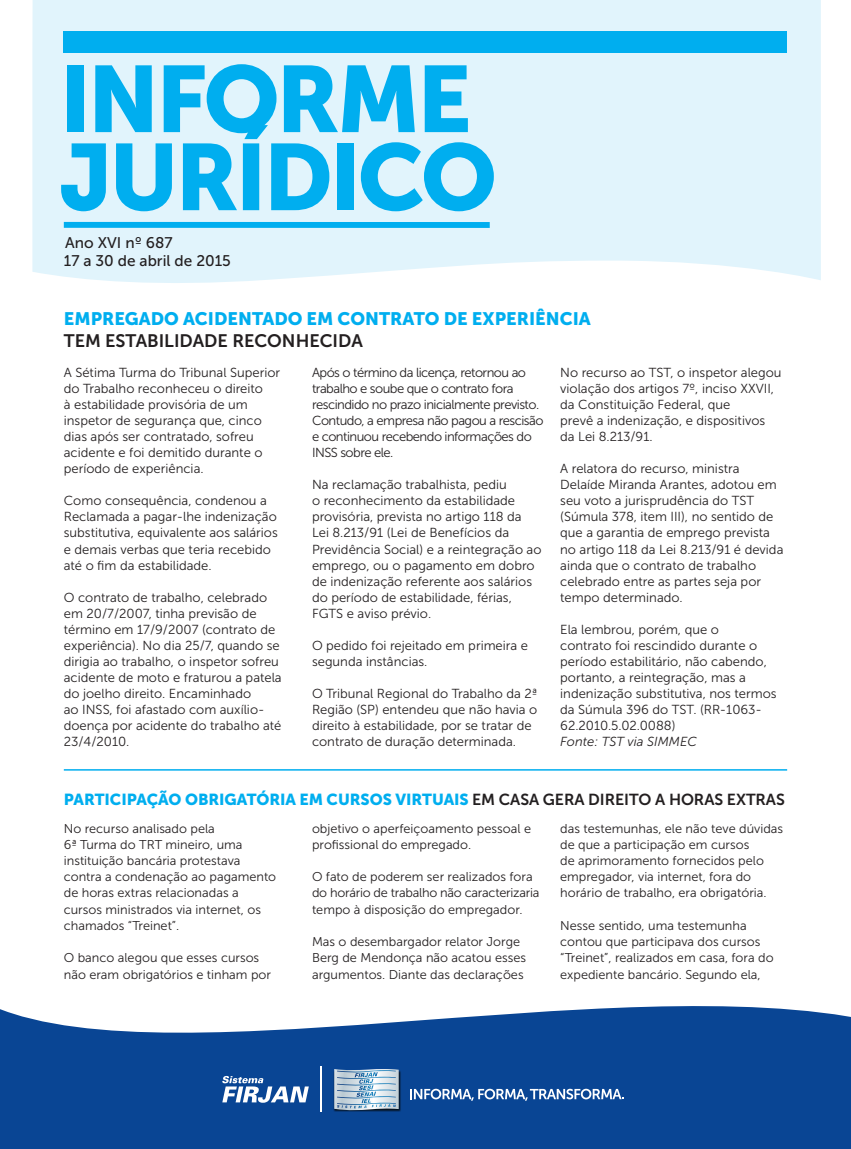
<style>
.page{position:relative;width:851px;height:1149px;background:#fff}
.page>*{position:absolute;margin:0;border:0;box-sizing:border-box;transform-origin:0 0}
.t1{font:93.3px/78px "Museo Sans 900";letter-spacing:-.04em;color:#00aeef}
.texto{font:18px "Museo Sans 900";color:#00aeef}
.texto-2{font:18px "Museo Sans 700";color:#231f20}
.texto-3{font:15.9px "Museo Sans 900";letter-spacing:-.005em;color:#00aeef}
.t2{font:15.45px "Museo Sans 500";color:#231f20}
.texto-4{font:13.05px/16px "Museo Sans 300";color:#231f20}
.texto-5{font:13.05px/16px "Museo Sans 300";letter-spacing:-.04em;color:#231f20}
.texto-6{font:italic 13.05px "Museo Sans 300";color:#231f20}
.texto-7{font:12.75px/16.2px "Museo Sans 300";color:#231f20}
.s1{font-family:"Museo Sans 700";color:#231f20}
</style>
<div class="page">
<div style="left:32px;top:0;width:788px;height:283px;background:#e1f4fc"></div>
<div style="left:64px;top:32px;width:723px;height:21px;background:#00aeef"></div>
<div style="left:64px;top:222px;width:425px;height:6px;background:#00aeef"></div>
<svg style="left:0;top:1006px;width:807px;height:5px"></svg>
<svg style="left:0;top:1011px;width:850px;height:137px;background:#1a519b"></svg>
<svg style="left:410px;top:1088px;width:213px;height:12px"></svg>
<hr style="left:321px;top:1066px;width:1px;height:45px;background:#fff">
<svg style="left:222px;top:1075px;width:87px;height:27px"></svg>
<img style="left:330px;top:1064px;width:74px;height:48px">
<svg style="left:334px;top:1068px;width:64px;height:42px;background:#a9c1d4"></svg>
<hr style="left:64px;top:768px;width:723px;height:2px;background:#00aeef">
<p class="t1" style="left:59px;top:60px;width:439px">INFORME<br>JURÍDICO</p>
<p class="t2" style="left:65px;top:234px;width:109px">Ano XVI nº 687</p>
<p class="t2" style="left:64px;top:252px;width:169px">17 a 30 de abril de 2015</p>
<p class="texto" style="left:64px;top:308px;width:528px">EMPREGADO ACIDENTADO EM CONTRATO DE EXPERIÊNCIA</p>
<p class="texto-2" style="left:64px;top:331px;width:300px">TEM ESTABILIDADE RECONHECIDA</p>
<p class="texto-4" style="left:560px;top:364px;width:223px">No recurso ao TST, o inspetor alegou violação dos artigos 7º, inciso XXVII, da Constituição Federal, que<br>prevê a indenização, e dispositivos da Lei 8.213/91.</p>
<p class="texto-4" style="left:560px;top:460px;width:225px">A relatora do recurso, ministra<br>Delaíde Miranda Arantes, adotou em seu voto a jurisprudência do TST (Súmula 378, item III), no sentido de que a garantia de emprego prevista no artigo 118 da Lei 8.213/91 é devida ainda que o contrato de trabalho celebrado entre as partes seja por tempo determinado.</p>
<p class="texto-4" style="left:560px;top:621px;width:218px">Ela lembrou, porém, que o<br>contrato foi rescindido durante o período estabilitário, não cabendo, portanto, a reintegração, mas a indenização substitutiva, nos termos da Súmula 396 do TST. (RR-1063-<br>62.2010.5.02.0088)</p>
<p class="texto-6" style="left:560px;top:734px;width:138px">Fonte: TST via SIMMEC</p>
<p class="texto-4" style="left:64px;top:364px;width:218px">A Sétima Turma do Tribunal Superior do Trabalho reconheceu o direito<br>à estabilidade provisória de um inspetor de segurança que, cinco dias após ser contratado, sofreu acidente e foi demitido durante o período de experiência.</p>
<p class="texto-4" style="left:64px;top:493px;width:215px">Como consequência, condenou a Reclamada a pagar-lhe indenização substitutiva, equivalente aos salários e demais verbas que teria recebido até o fim da estabilidade.</p>
<p class="texto-4" style="left:64px;top:589px;width:219px">O contrato de trabalho, celebrado em 20/7/2007, tinha previsão de término em 17/9/2007 (contrato de experiência). No dia 25/7, quando se dirigia ao trabalho, o inspetor sofreu acidente de moto e fraturou a patela do joelho direito. Encaminhado<br>ao INSS, foi afastado com auxílio&shy;doença por acidente do trabalho até<br>23/4/2010.</p>
<p class="texto-5" style="left:312px;top:364px;width:233px">Após o término da licença, retornou ao trabalho e soube que o contrato fora rescindido no prazo inicialmente previsto.<br>Contudo, a empresa não pagou a rescisão e continuou recebendo informações do INSS sobre ele.</p>
<p class="texto-4" style="left:312px;top:476px;width:231px">Na reclamação trabalhista, pediu<br>o reconhecimento da estabilidade provisória, prevista no artigo 118 da Lei 8.213/91 (Lei de Benefícios da Previdência Social) e a reintegração ao emprego, ou o pagamento em dobro de indenização referente aos salários do período de estabilidade, férias, FGTS e aviso prévio.</p>
<p class="texto-4" style="left:312px;top:637px;width:217px">O pedido foi rejeitado em primeira e segunda instâncias.</p>
<p class="texto-4" style="left:312px;top:685px;width:227px">O Tribunal Regional do Trabalho da 2ª Região (SP) entendeu que não havia o direito à estabilidade, por se tratar de contrato de duração determinada.</p>
<p class="texto-3" style="left:64px;top:790px;width:722px">PARTICIPAÇÃO OBRIGATÓRIA EM CURSOS VIRTUAIS <span class="s1">EM CASA GERA DIREITO A HORAS EXTRAS</span></p>
<p class="texto-7" style="left:64px;top:820px;width:214px">No recurso analisado pela<br>6ª Turma do TRT mineiro, uma instituição bancária protestava contra a condenação ao pagamento de horas extras relacionadas a cursos ministrados via internet, os chamados “Treinet”.</p>
<p class="texto-7" style="left:64px;top:949px;width:209px">O banco alegou que esses cursos não eram obrigatórios e tinham por</p>
<p class="texto-7" style="left:312px;top:820px;width:220px">objetivo o aperfeiçoamento pessoal e profissional do empregado.</p>
<p class="texto-7" style="left:312px;top:868px;width:229px">O fato de poderem ser realizados fora do horário de trabalho não caracterizaria tempo à disposição do empregador.</p>
<p class="texto-7" style="left:312px;top:933px;width:215px">Mas o desembargador relator Jorge<br>Berg de Mendonça não acatou esses argumentos. Diante das declarações</p>
<p class="texto-7" style="left:560px;top:820px;width:224px">das testemunhas, ele não teve dúvidas de que a participação em cursos<br>de aprimoramento fornecidos pelo empregador, via internet, fora do horário de trabalho, era obrigatória.</p>
<p class="texto-7" style="left:560px;top:917px;width:215px">Nesse sentido, uma testemunha contou que participava dos cursos “Treinet”, realizados em casa, fora do expediente bancário. Segundo ela,</p>
</div>
